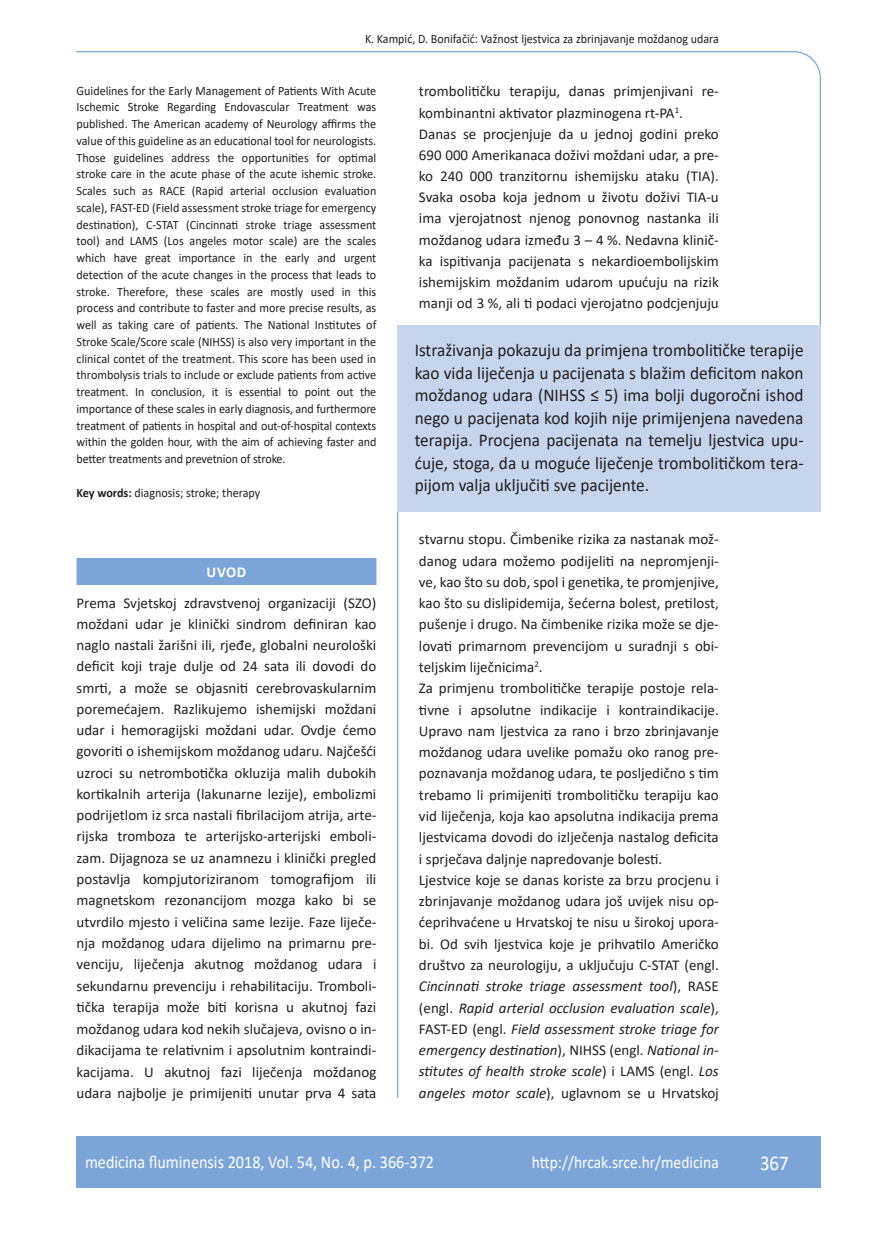
<style>
.page{position:relative;width:872px;height:1234px;background:#fff}
.page>*{position:absolute;margin:0;border:0;box-sizing:border-box;transform-origin:0 0}
.t1{font:21px "Calibri";color:#fff;scale:.9 1}
.t2{font:18px/22.5px "Calibri";color:#231f20;text-align:justify;scale:.96 1}
.t3{font:18px "Calibri";color:#fff;scale:.9 1}
.t4{font:17.25px "Calibri";color:#fff;scale:.9 1}
.t5{font:15px/21.3px "Calibri";color:#231f20}
.t6{font:700 15px "Calibri";color:#fff}
.t7{font:12.75px/16.8px "Calibri";letter-spacing:-.01em;color:#231f20;text-align:justify;scale:.95 1}
.t8{font:12.75px "Calibri";letter-spacing:-.01em;color:#231f20;scale:.94 1}
.s1{font-weight:700}
.s2{font-style:italic}
</style>
<div class="page">
<svg style="left:76px;top:51px;width:745px;height:275px"></svg>
<hr style="left:397px;top:511px;width:1px;height:586px;background:#7ca5d7">
<div style="left:77px;top:1135px;width:744px;height:51px;background:#7ca5d7"></div>
<div style="left:398px;top:325px;width:422px;height:187px;background:#c6d5ec"></div>
<div style="left:77px;top:558px;width:299px;height:27px;background:#7ca5d7"></div>
<p class="t8" style="left:365px;top:29px;width:378px">K. Kampić, D. Bonifačić: Važnost ljestvica za zbrinjavanje moždanog udara</p>
<p class="t7" style="left:77px;top:82px;width:317px">Guidelines for the Early Management of Patients With Acute Ischemic Stroke Regarding Endovascular Treatment was published. The American academy of Neurology affirms the value of this guideline as an educational tool for neurologists.<br>Those guidelines address the opportunities for optimal stroke care in the acute phase of the acute ishemic stroke.<br>Scales such as RACE (Rapid arterial occlusion evaluation scale), FAST-ED (Field assessment stroke triage for emergency destination), C-STAT (Cincinnati stroke triage assessment tool) and LAMS (Los angeles motor scale) are the scales which have great importance in the early and urgent detection of the acute changes in the process that leads to stroke. Therefore, these scales are mostly used in this process and contribute to faster and more precise results, as well as taking care of patients. The National Institutes of Stroke Scale/Score scale (NIHSS) is also very important in the clinical contet of the treatment. This score has been used in thrombolysis trials to include or exclude patients from active treatment. In conclusion, it is essential to point out the importance of these scales in early diagnosis, and furthermore treatment of patients in hospital and out-of-hospital contexts within the golden hour, with the aim of achieving faster and better treatments and prevetnion of stroke.</p>
<p class="t7" style="left:77px;top:484px;width:195px"><span class="s1">Key words:</span> diagnosis; stroke; therapy</p>
<p class="t6" style="left:207px;top:561px;width:41px">UVOD</p>
<p class="t5" style="left:77px;top:591px;width:301px;text-align:justify">Prema Svjetskoj zdravstvenoj organizaciji (SZO) moždani udar je klinički sindrom definiran kao naglo nastali žarišni ili, rjeđe, globalni neurološki deficit koji traje dulje od 24 sata ili dovodi do smrti, a može se objasniti cerebrovaskularnim poremećajem. Razlikujemo ishemijski moždani udar i hemoragijski moždani udar. Ovdje ćemo govoriti o ishemijskom moždanog udaru. Najčešći uzroci su netrombotička okluzija malih dubokih kortikalnih arterija (lakunarne lezije), embolizmi podrijetlom iz srca nastali fibrilacijom atrija, arte&shy;rijska tromboza te arterijsko-arterijski emboli&shy;zam. Dijagnoza se uz anamnezu i klinički pregled postavlja kompjutoriziranom tomografijom ili magnetskom rezonancijom mozga kako bi se utvrdilo mjesto i veličina same lezije. Faze liječe&shy;nja moždanog udara dijelimo na primarnu pre&shy;venciju, liječenja akutnog moždanog udara i sekundarnu prevenciju i rehabilitaciju. Tromboli&shy;tička terapija može biti korisna u akutnoj fazi moždanog udara kod nekih slučajeva, ovisno o in&shy;dikacijama te relativnim i apsolutnim kontraindi&shy;kacijama. U akutnoj fazi liječenja moždanog udara najbolje je primijeniti unutar prva 4 sata</p>
<p class="t5" style="left:419px;top:80px;width:301px">trombolitičku terapiju, danas primjenjivani re&shy;kombinantni aktivator plazminogena rt-PA<sup>1</sup>.<br>Danas se procjenjuje da u jednoj godini preko 690 000 Amerikanaca doživi moždani udar, a pre&shy;ko 240 000 tranzitornu ishemijsku ataku (TIA).<br>Svaka osoba koja jednom u životu doživi TIA-u ima vjerojatnost njenog ponovnog nastanka ili moždanog udara između 3 – 4 %. Nedavna klinič&shy;ka ispitivanja pacijenata s nekardioembolijskim ishemijskim moždanim udarom upućuju na rizik manji od 3 %, ali ti podaci vjerojatno podcjenjuju</p>
<p class="t2" style="left:415px;top:338px;width:407px">Istraživanja pokazuju da primjena trombolitičke terapije kao vida liječenja u pacijenata s blažim deficitom nakon moždanog udara (NIHSS ≤ 5) ima bolji dugoročni ishod nego u pacijenata kod kojih nije primijenjena navedena terapija. Procjena pacijenata na temelju ljestvica upu&shy;ćuje, stoga, da u moguće liječenje trombolitičkom tera&shy;pijom valja uključiti sve pacijente.</p>
<p class="t5" style="left:419px;top:528px;width:301px">stvarnu stopu. Čimbenike rizika za nastanak mož&shy;danog udara možemo podijeliti na nepromjenji&shy;ve, kao što su dob, spol i genetika, te promjenjive, kao što su dislipidemija, šećerna bolest, pretilost, pušenje i drugo. Na čimbenike rizika može se dje&shy;lovati primarnom prevencijom u suradnji s obi&shy;teljskim liječnicima<sup>2</sup>.<br>Za primjenu trombolitičke terapije postoje rela&shy;tivne i apsolutne indikacije i kontraindikacije.<br>Upravo nam ljestvica za rano i brzo zbrinjavanje moždanog udara uvelike pomažu oko ranog pre&shy;poznavanja moždanog udara, te posljedično s tim trebamo li primijeniti trombolitičku terapiju kao vid liječenja, koja kao apsolutna indikacija prema ljestvicama dovodi do izlječenja nastalog deficita i sprječava daljnje napredovanje bolesti.<br>Ljestvice koje se danas koriste za brzu procjenu i zbrinjavanje moždanog udara još uvijek nisu op&shy;ćeprihvaćene u Hrvatskoj te nisu u širokoj upora&shy;bi. Od svih ljestvica koje je prihvatilo Američko društvo za neurologiju, a uključuju C-STAT (engl.<br><span class="s2">Cincinnati stroke triage assessment tool</span>), RASE (engl. <span class="s2">Rapid arterial occlusion evaluation scale</span>), FAST-ED (engl. <span class="s2">Field assessment stroke triage for emergency destination</span>), NIHSS (engl. <span class="s2">National in&shy;stitutes of health stroke scale</span>) i LAMS (engl. <span class="s2">Los angeles motor scale</span>), uglavnom se u Hrvatskoj</p>
<p class="t3" style="left:85px;top:1149px;width:389px">medicina fluminensis 2018, Vol. 54, No. 4, p. 366-372</p>
<p class="t4" style="left:532px;top:1150px;width:209px">http://hrcak.srce.hr/medicina</p>
<h1 class="t1" style="left:760px;top:1147px;width:33px">367</h1>
</div>
